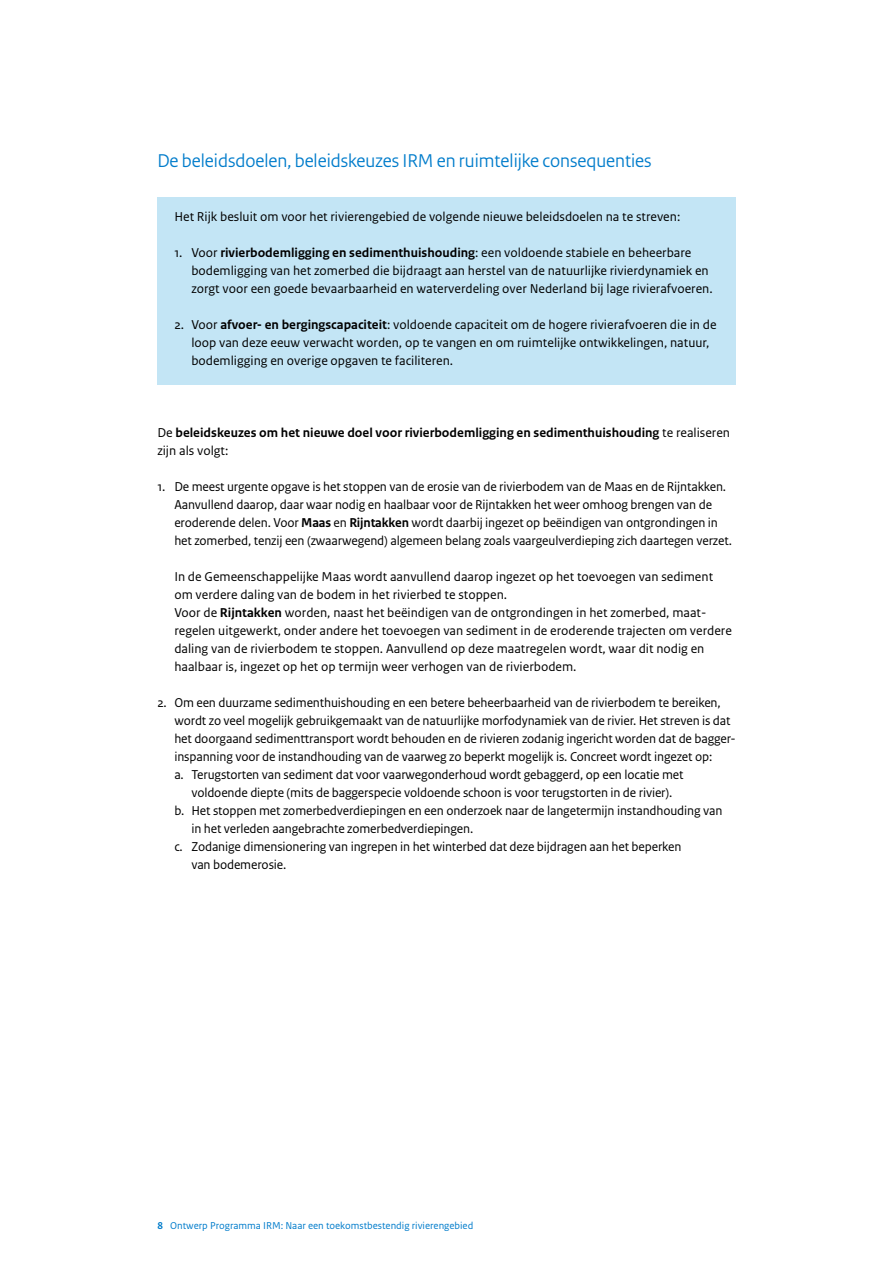
<style>
.page{position:relative;width:893px;height:1263px;background:#fff}
.page>*{position:absolute;margin:0;border:0;box-sizing:border-box;transform-origin:0 0}
.t1{font:19.5px "Rijksoverheid Sans Heading";color:#007ccb}
.t2{font:13.5px/18px "Rijksoverheid Sans Text";letter-spacing:-.01em;color:#000}
.t3{font:700 13.5px/18px "Rijksoverheid Sans Text";color:#000}
.t4{font:10.5px "Rijksoverheid Sans Text";color:#007ccb}
.s1{font-weight:700}
.s2{font-weight:400}
</style>
<div class="page">
<div style="left:157px;top:197px;width:579px;height:43px;background:#c3e5f5"></div>
<div style="left:157px;top:233px;width:579px;height:79px;background:#c3e5f5"></div>
<div style="left:157px;top:305px;width:579px;height:79px;background:#c3e5f5"></div>
<h1 class="t1" style="left:157px;top:149px;width:496px">De beleidsdoelen, beleidskeuzes IRM en ruimtelijke consequenties</h1>
<p class="t2" style="left:174px;top:208px;width:507px">Het Rijk besluit om voor het rivierengebied de volgende nieuwe beleidsdoelen na te streven:</p>
<p class="t2" style="left:191px;top:244px;width:523px;text-indent:-17px">1. Voor <span class="s1">rivierbodemligging en sedimenthuishouding</span>: een voldoende stabiele en beheerbare bodemligging van het zomerbed die bijdraagt aan herstel van de natuurlijke rivierdynamiek en zorgt voor een goede bevaarbaarheid en waterverdeling over Nederland bij lage rivierafvoeren.</p>
<p class="t2" style="left:191px;top:316px;width:527px;text-indent:-17px">2. Voor <span class="s1">afvoer- en bergingscapaciteit</span>: voldoende capaciteit om de hogere rivierafvoeren die in de loop van deze eeuw verwacht worden, op te vangen en om ruimtelijke ontwikkelingen, natuur, bodemligging en overige opgaven te faciliteren.</p>
<p class="t3" style="left:157px;top:424px;width:574px"><span class="s2">De</span> beleidskeuzes om het nieuwe doel voor rivierbodemligging en sedimenthuishouding <span class="s2">te realiseren zijn als volgt:</span></p>
<p class="t2" style="left:174px;top:478px;width:559px;text-indent:-17px">1. De meest urgente opgave is het stoppen van de erosie van de rivierbodem van de Maas en de Rijntakken.<br>Aanvullend daarop, daar waar nodig en haalbaar voor de Rijntakken het weer omhoog brengen van de eroderende delen. Voor <span class="s1">Maas</span> en <span class="s1">Rijntakken</span> wordt daarbij ingezet op beëindigen van ontgrondingen in het zomerbed, tenzij een (zwaarwegend) algemeen belang zoals vaargeulverdieping zich daartegen verzet.</p>
<p class="t2" style="left:174px;top:568px;width:559px">In de Gemeenschappelijke Maas wordt aanvullend daarop ingezet op het toevoegen van sediment om verdere daling van de bodem in het rivierbed te stoppen.<br>Voor de <span class="s1">Rijntakken</span> worden, naast het beëindigen van de ontgrondingen in het zomerbed, maat&shy;regelen uitgewerkt, onder andere het toevoegen van sediment in de eroderende trajecten om verdere daling van de rivierbodem te stoppen. Aanvullend op deze maatregelen wordt, waar dit nodig en haalbaar is, ingezet op het op termijn weer verhogen van de rivierbodem.</p>
<p class="t2" style="left:157px;top:694px;width:565px">2. Om een duurzame sedimenthuishouding en een betere beheerbaarheid van de rivierbodem te bereiken,</p>
<p class="t2" style="left:174px;top:712px;width:558px">wordt zo veel mogelijk gebruikgemaakt van de natuurlijke morfodynamiek van de rivier. Het streven is dat</p>
<p class="t2" style="left:174px;top:730px;width:563px">het doorgaand sedimenttransport wordt behouden en de rivieren zodanig ingericht worden dat de bagger-</p>
<p class="t2" style="left:174px;top:748px;width:539px">inspanning voor de instandhouding van de vaarweg zo beperkt mogelijk is. Concreet wordt ingezet op:</p>
<p class="t2" style="left:174px;top:766px;width:511px">a. Terugstorten van sediment dat voor vaarwegonderhoud wordt gebaggerd, op een locatie met</p>
<p class="t2" style="left:191px;top:784px;width:483px">voldoende diepte (mits de baggerspecie voldoende schoon is voor terugstorten in de rivier).</p>
<p class="t2" style="left:174px;top:802px;width:550px">b. Het stoppen met zomerbedverdiepingen en een onderzoek naar de langetermijn instandhouding van</p>
<p class="t2" style="left:191px;top:820px;width:284px">in het verleden aangebrachte zomerbedverdiepingen.</p>
<p class="t2" style="left:174px;top:838px;width:509px">c. Zodanige dimensionering van ingrepen in het winterbed dat deze bijdragen aan het beperken</p>
<p class="t2" style="left:191px;top:856px;width:97px">van bodemerosie.</p>
<p class="t4" style="left:157px;top:1219px;width:317px"><span class="s1">8</span> Ontwerp Programma IRM: Naar een toekomstbestendig rivierengebied</p>
</div>
